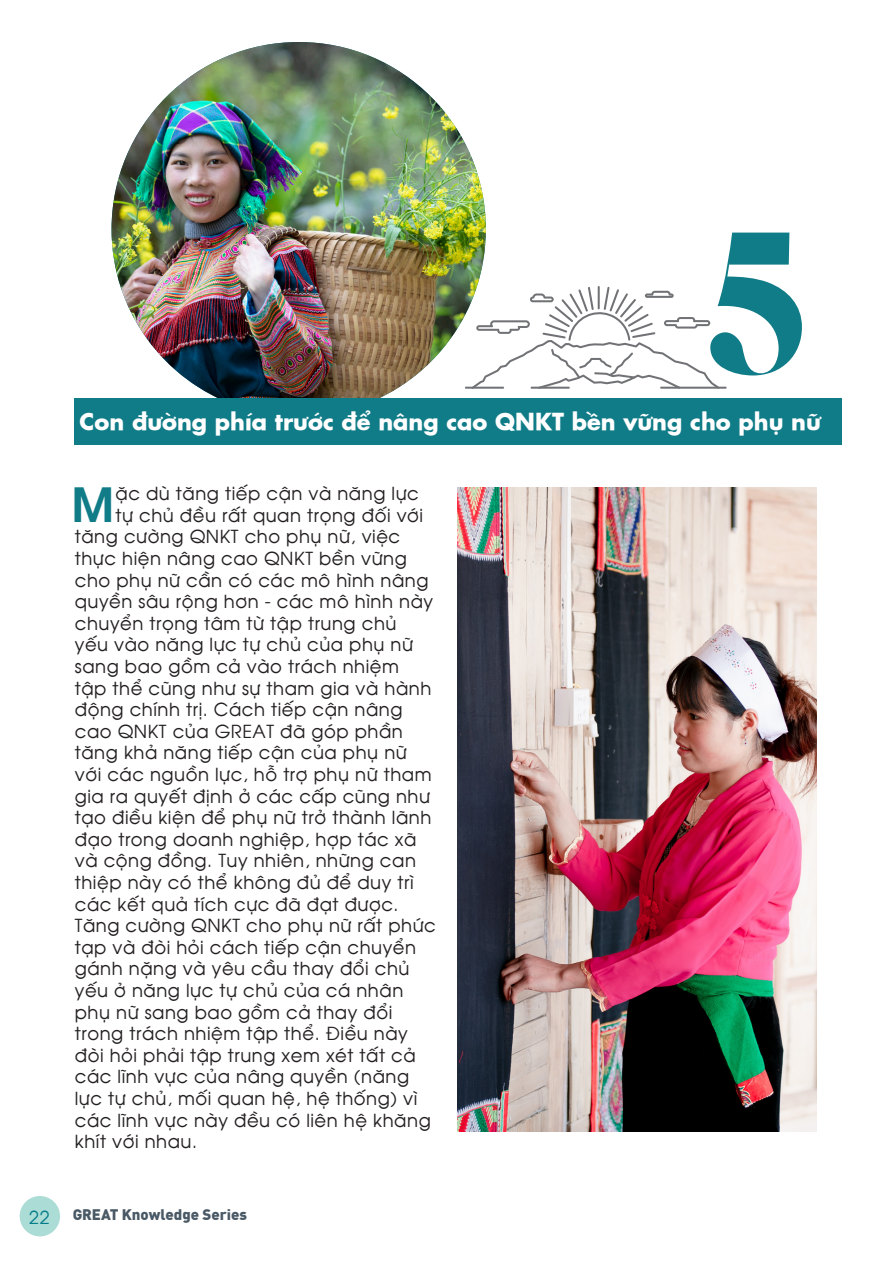
<style>
.page{position:relative;width:893px;height:1263px;background:#fff}
.page>*{position:absolute;margin:0;border:0;box-sizing:border-box;transform-origin:0 0}
.t1{font:202.8px "SVN Sunflora";color:#107c88}
.t2{font:47.25px "SVN Avobold";color:#107c88}
.Paragraph_Style_1{font:700 22.5px "SFU Futura";color:#fff}
.t3{font:18px "SVN Avo";letter-spacing:.03em;color:#231f20}
.t4{font:18px "SVN Avo";color:#047c89}
.t5{font:900 15px "GMVDIN Pro";color:#4a5966}
</style>
<div class="page">
<img style="left:112px;top:42px;width:374px;height:356px">
<div style="left:75px;top:398px;width:767px;height:47px;background:#107c88"></div>
<hr style="left:465px;top:387px;width:39px;height:2px;background:#717275">
<hr style="left:660px;top:387px;width:67px;height:2px;background:#717275">
<hr style="left:598px;top:286px;width:2px;height:23px;background:#717275">
<svg style="left:471px;top:287px;width:248px;height:102px"></svg>
<img style="left:457px;top:487px;width:359px;height:644px">
<div style="left:20px;top:1196px;width:40px;height:40px;background:#abdcd6;border-radius:50%"></div>
<p class="t1" style="left:700px;top:158px;width:116px">5</p>
<p class="Paragraph_Style_1" style="left:80px;top:402px;width:743px">Con đường phía trước để nâng cao QNKT bền vững cho phụ nữ</p>
<p class="t2" style="left:72px;top:466px;width:44px">M</p>
<p class="t3" style="left:116px;top:480px;width:305px">ặc dù tăng tiếp cận và năng lực</p>
<p class="t3" style="left:116px;top:502px;width:309px">tự chủ đều rất quan trọng đối với</p>
<p class="t3" style="left:75px;top:523px;width:327px">tăng cường QNKT cho phụ nữ, việc</p>
<p class="t3" style="left:75px;top:545px;width:333px">thực hiện nâng cao QNKT bền vững</p>
<p class="t3" style="left:75px;top:567px;width:355px">cho phụ nữ cần có các mô hình nâng</p>
<p class="t3" style="left:75px;top:588px;width:360px">quyền sâu rộng hơn - các mô hình này</p>
<p class="t3" style="left:75px;top:610px;width:323px">chuyển trọng tâm từ tập trung chủ</p>
<p class="t3" style="left:75px;top:631px;width:340px">yếu vào năng lực tự chủ của phụ nữ</p>
<p class="t3" style="left:75px;top:653px;width:326px">sang bao gồm cả vào trách nhiệm</p>
<p class="t3" style="left:75px;top:675px;width:358px">tập thể cũng như sự tham gia và hành</p>
<p class="t3" style="left:75px;top:696px;width:329px">động chính trị. Cách tiếp cận nâng</p>
<p class="t3" style="left:75px;top:718px;width:330px">cao QNKT của GREAT đã góp phần</p>
<p class="t3" style="left:75px;top:739px;width:333px">tăng khả năng tiếp cận của phụ nữ</p>
<p class="t3" style="left:75px;top:761px;width:358px">với các nguồn lực, hỗ trợ phụ nữ tham</p>
<p class="t3" style="left:75px;top:783px;width:357px">gia ra quyết định ở các cấp cũng như</p>
<p class="t3" style="left:75px;top:804px;width:358px">tạo điều kiện để phụ nữ trở thành lãnh</p>
<p class="t3" style="left:75px;top:826px;width:343px">đạo trong doanh nghiệp, hợp tác xã</p>
<p class="t3" style="left:75px;top:847px;width:343px">và cộng đồng. Tuy nhiên, những can</p>
<p class="t3" style="left:75px;top:869px;width:340px">thiệp này có thể không đủ để duy trì</p>
<p class="t3" style="left:75px;top:891px;width:325px">các kết quả tích cực đã đạt được.</p>
<p class="t3" style="left:75px;top:912px;width:363px">Tăng cường QNKT cho phụ nữ rất phức</p>
<p class="t3" style="left:75px;top:934px;width:343px">tạp và đòi hỏi cách tiếp cận chuyển</p>
<p class="t3" style="left:75px;top:955px;width:336px">gánh nặng và yêu cầu thay đổi chủ</p>
<p class="t3" style="left:75px;top:977px;width:330px">yếu ở năng lực tự chủ của cá nhân</p>
<p class="t3" style="left:75px;top:999px;width:319px">phụ nữ sang bao gồm cả thay đổi</p>
<p class="t3" style="left:75px;top:1020px;width:335px">trong trách nhiệm tập thể. Điều này</p>
<p class="t3" style="left:75px;top:1042px;width:342px">đòi hỏi phải tập trung xem xét tất cả</p>
<p class="t3" style="left:75px;top:1063px;width:336px">các lĩnh vực của nâng quyền (năng</p>
<p class="t3" style="left:75px;top:1085px;width:344px">lực tự chủ, mối quan hệ, hệ thống) vì</p>
<p class="t3" style="left:75px;top:1107px;width:357px">các lĩnh vực này đều có liên hệ khăng</p>
<p class="t3" style="left:75px;top:1128px;width:124px">khít với nhau.</p>
<p class="t4" style="left:29px;top:1204px;width:22px">22</p>
<p class="t5" style="left:72px;top:1203px;width:176px">GREAT Knowledge Series</p>
</div>
